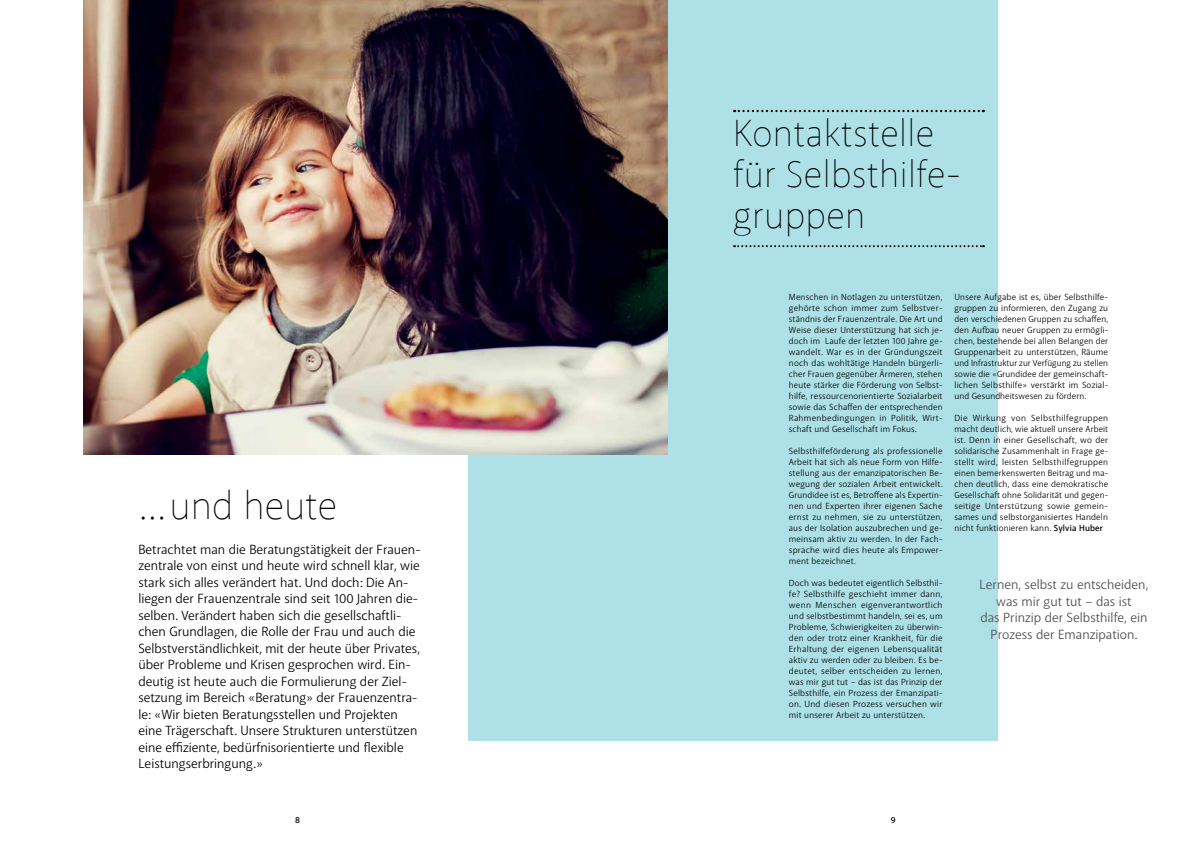
<style>
.page{position:relative;width:1191px;height:842px;background:#fff}
.page>*{position:absolute;margin:0;border:0;box-sizing:border-box;transform-origin:0 0}
.t1{font:100 40px "Akagi";color:#000}
.t2{font:100 38px/41px "Akagi";letter-spacing:.01em;color:#000}
.t3{font:13.5px/16.5px "Akagi";color:#000}
.t4{font:13.5px/16.5px "Akagi";color:#4d4d4f;text-align:center}
.t5{font:9px/11px "Akagi";letter-spacing:.02em;color:#000;text-align:justify}
.t6{font:600 9px "Akagi";color:#000}
.s1{font-weight:600}
</style>
<div class="page">
<div style="left:468px;top:0;width:529px;height:740px;background:#ade1e7"></div>
<img style="left:83px;top:0;width:584px;height:454px">
<svg style="left:734px;top:110px;width:249px;height:2px"></svg>
<svg style="left:734px;top:245px;width:250px;height:2px"></svg>
<h1 class="t1" style="left:138px;top:481px;width:200px">…und heute</h1>
<p class="t3" style="left:138px;top:541px;width:284px">Betrachtet man die Beratungstätigkeit der Frauen&shy;zentrale von einst und heute wird schnell klar, wie stark sich alles verändert hat. Und doch: Die An&shy;liegen der Frauenzentrale sind seit 100 Jahren die&shy;selben. Verändert haben sich die gesellschaftli&shy;chen Grundlagen, die Rolle der Frau und auch die Selbstverständlichkeit, mit der heute über Privates, über Probleme und Krisen gesprochen wird. Ein&shy;deutig ist heute auch die Formulierung der Ziel&shy;setzung im Bereich «Beratung» der Frauenzentra&shy;le: «Wir bieten Beratungsstellen und Projekten eine Trägerschaft. Unsere Strukturen unterstützen eine effiziente, bedürfnisorientierte und flexible Leistungserbringung.»</p>
<h2 class="t2" style="left:733px;top:112px;width:229px">Kontaktstelle für Selbsthilfe&shy;gruppen</h2>
<p class="t5" style="left:789px;top:291px;width:155px">Menschen in Notlagen zu unterstützen, gehörte schon immer zum Selbstver&shy;ständnis der Frauenzentrale. Die Art und Weise dieser Unterstützung hat sich je&shy;doch im Laufe der letzten 100 Jahre ge&shy;wandelt. War es in der Gründungszeit noch das wohltätige Handeln bürgerli&shy;cher Frauen gegenüber Ärmeren, stehen heute stärker die Förderung von Selbst&shy;hilfe, ressourcenorientierte Sozialarbeit sowie das Schaffen der entsprechenden Rahmenbedingungen in Politik, Wirt&shy;schaft und Gesellschaft im Fokus.</p>
<p class="t5" style="left:789px;top:445px;width:155px">Selbsthilfeförderung als professionelle Arbeit hat sich als neue Form von Hilfe&shy;stellung aus der emanzipatorischen Be&shy;wegung der sozialen Arbeit entwickelt.<br>Grundidee ist es, Betroffene als Expertin&shy;nen und Experten ihrer eigenen Sache ernst zu nehmen, sie zu unterstützen, aus der Isolation auszubrechen und ge&shy;meinsam aktiv zu werden. In der Fach&shy;sprache wird dies heute als Empower&shy;ment bezeichnet.</p>
<p class="t5" style="left:789px;top:577px;width:155px">Doch was bedeutet eigentlich Selbsthil&shy;fe? Selbsthilfe geschieht immer dann, wenn Menschen eigenverantwortlich und selbstbestimmt handeln, sei es, um Probleme, Schwierigkeiten zu überwin&shy;den oder trotz einer Krankheit, für die Erhaltung der eigenen Lebensqualität aktiv zu werden oder zu bleiben. Es be&shy;deutet, selber entscheiden zu lernen, was mir gut tut – das ist das Prinzip der Selbsthilfe, ein Prozess der Emanzipati&shy;on. Und diesen Prozess versuchen wir mit unserer Arbeit zu unterstützen.</p>
<p class="t5" style="left:954px;top:291px;width:155px">Unsere Aufgabe ist es, über Selbsthilfe&shy;gruppen zu informieren, den Zugang zu den verschiedenen Gruppen zu schaffen, den Aufbau neuer Gruppen zu ermögli&shy;chen, bestehende bei allen Belangen der Gruppenarbeit zu unterstützen, Räume und Infrastruktur zur Verfügung zu stellen sowie die «Grundidee der gemeinschaft&shy;lichen Selbsthilfe» verstärkt im Sozial&shy;und Gesundheitswesen zu fördern.</p>
<p class="t5" style="left:954px;top:412px;width:155px;text-align:left">Die Wirkung von Selbsthilfegruppen macht deutlich, wie aktuell unsere Arbeit ist. Denn in einer Gesellschaft, wo der solidarische Zusammenhalt in Frage ge&shy;stellt wird, leisten Selbsthilfegruppen einen bemerkenswerten Beitrag und ma&shy;chen deutlich, dass eine demokratische Gesellschaft ohne Solidarität und gegen&shy;seitige Unterstützung sowie gemein&shy;sames und selbstorganisiertes Handeln nicht funktionieren kann. <span class="s1">Sylvia Huber</span></p>
<h3 class="t4" style="left:979px;top:576px;width:170px">Lernen, selbst zu entscheiden, was mir gut tut – das ist<br>das Prinzip der Selbsthilfe, ein<br>Prozess der Emanzipation.</h3>
<p class="t6" style="left:295px;top:815px;width:6px">8</p>
<p class="t6" style="left:890px;top:815px;width:6px">9</p>
</div>
